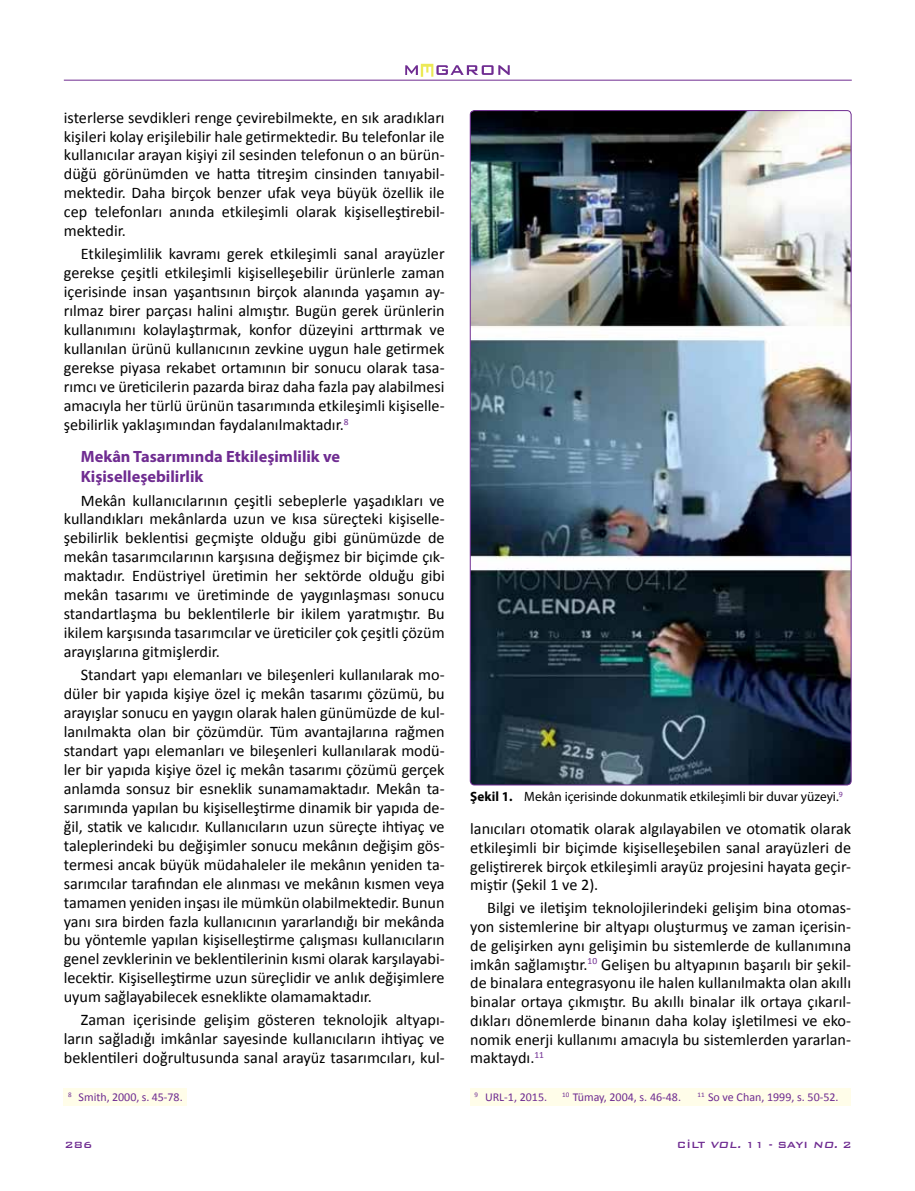
<style>
.page{position:relative;width:915px;height:1191px;background:#fff}
.page>*{position:absolute;margin:0;border:0;box-sizing:border-box;transform-origin:0 0}
.t1{font:700 16.35px/19.8px "Myriad Pro";color:#6f2c91}
.t2{font:16.2px/18.9px "Calibri";color:#000;text-align:justify}
.t3{font:13.5px "Myriad Pro";color:#000}
.t4{font:12px "Calibri";color:#6f2c91}
.t5{font:500 12px "Bank Gothic BT";color:#6f2c91}
.s1{font-weight:700}
.s2{font-style:italic}
</style>
<div class="page">
<div style="left:64px;top:1088px;width:123px;height:17px;background:#fffde9"></div>
<div style="left:470px;top:1088px;width:87px;height:17px;background:#fffde9"></div>
<div style="left:557px;top:1088px;width:136px;height:17px;background:#fffde9"></div>
<div style="left:693px;top:1088px;width:157px;height:17px;background:#fffde9"></div>
<img style="left:470px;top:111px;width:380px;height:674px">
<svg style="left:405px;top:64px;width:104px;height:13px"></svg>
<hr style="left:64px;top:80px;width:787px;height:1px;background:#6f2c91">
<p class="t2" style="left:64px;top:107px;width:382px">isterlerse sevdikleri renge çevirebilmekte, en sık aradıkları kişileri kolay erişilebilir hale getirmektedir. Bu telefonlar ile kullanıcılar arayan kişiyi zil sesinden telefonun o an bürün&shy;düğü görünümden ve hatta titreşim cinsinden tanıyabil&shy;mektedir. Daha birçok benzer ufak veya büyük özellik ile cep telefonları anında etkileşimli olarak kişiselleştirebil&shy;mektedir.</p>
<p class="t2" style="left:64px;top:244px;width:382px;text-indent:17px">Etkileşimlilik kavramı gerek etkileşimli sanal arayüzler gerekse çeşitli etkileşimli kişiselleşebilir ürünlerle zaman içerisinde insan yaşantısının birçok alanında yaşamın ay&shy;rılmaz birer parçası halini almıştır. Bugün gerek ürünlerin kullanımını kolaylaştırmak, konfor düzeyini arttırmak ve kullanılan ürünü kullanıcının zevkine uygun hale getirmek gerekse piyasa rekabet ortamının bir sonucu olarak tasa&shy;rımcı ve üreticilerin pazarda biraz daha fazla pay alabilmesi amacıyla her türlü ürünün tasarımında etkileşimli kişiselle&shy;şebilirlik yaklaşımından faydalanılmaktadır.<sup>8</sup></p>
<p class="t1" style="left:81px;top:446px;width:261px">Mekân Tasarımında Etkileşimlilik ve<br>Kişiselleşebilirlik</p>
<p class="t2" style="left:64px;top:490px;width:382px;text-indent:17px">Mekân kullanıcılarının çeşitli sebeplerle yaşadıkları ve kullandıkları mekânlarda uzun ve kısa süreçteki kişiselle&shy;şebilirlik beklentisi geçmişte olduğu gibi günümüzde de mekân tasarımcılarının karşısına değişmez bir biçimde çık&shy;maktadır. Endüstriyel üretimin her sektörde olduğu gibi mekân tasarımı ve üretiminde de yaygınlaşması sonucu standartlaşma bu beklentilerle bir ikilem yaratmıştır. Bu ikilem karşısında tasarımcılar ve üreticiler çok çeşitli çözüm arayışlarına gitmişlerdir.</p>
<p class="t2" style="left:64px;top:664px;width:382px;text-indent:17px">Standart yapı elemanları ve bileşenleri kullanılarak mo&shy;düler bir yapıda kişiye özel iç mekân tasarımı çözümü, bu arayışlar sonucu en yaygın olarak halen günümüzde de kul&shy;lanılmakta olan bir çözümdür. Tüm avantajlarına rağmen standart yapı elemanları ve bileşenleri kullanılarak modü&shy;ler bir yapıda kişiye özel iç mekân tasarımı çözümü gerçek anlamda sonsuz bir esneklik sunamamaktadır. Mekân ta&shy;sarımında yapılan bu kişiselleştirme dinamik bir yapıda de&shy;ğil, statik ve kalıcıdır. Kullanıcıların uzun süreçte ihtiyaç ve taleplerindeki bu değişimler sonucu mekânın değişim gös&shy;termesi ancak büyük müdahaleler ile mekânın yeniden ta&shy;sarımcılar tarafından ele alınması ve mekânın kısmen veya tamamen yeniden inşası ile mümkün olabilmektedir. Bunun yanı sıra birden fazla kullanıcının yararlandığı bir mekânda bu yöntemle yapılan kişiselleştirme çalışması kullanıcıların genel zevklerinin ve beklentilerinin kısmi olarak karşılayabi&shy;lecektir. Kişiselleştirme uzun süreçlidir ve anlık değişimlere uyum sağlayabilecek esneklikte olamamaktadır.</p>
<p class="t2" style="left:64px;top:1010px;width:382px;text-indent:17px">Zaman içerisinde gelişim gösteren teknolojik altyapı&shy;ların sağladığı imkânlar sayesinde kullanıcıların ihtiyaç ve beklentileri doğrultusunda sanal arayüz tasarımcıları, kul-</p>
<p class="t3" style="left:470px;top:788px;width:374px"><span class="s1">Şekil 1.</span> Mekân içerisinde dokunmatik etkileşimli bir duvar yüzeyi.<sup>9</sup></p>
<p class="t2" style="left:470px;top:818px;width:382px">lanıcıları otomatik olarak algılayabilen ve otomatik olarak etkileşimli bir biçimde kişiselleşebilen sanal arayüzleri de geliştirerek birçok etkileşimli arayüz projesini hayata geçir&shy;miştir (Şekil 1 ve 2).</p>
<p class="t2" style="left:470px;top:897px;width:382px;text-indent:17px">Bilgi ve iletişim teknolojilerindeki gelişim bina otomas&shy;yon sistemlerine bir altyapı oluşturmuş ve zaman içerisin&shy;de gelişirken aynı gelişimin bu sistemlerde de kullanımına imkân sağlamıştır.<sup>10</sup> Gelişen bu altyapının başarılı bir şekil&shy;de binalara entegrasyonu ile halen kullanılmakta olan akıllı binalar ortaya çıkmıştır. Bu akıllı binalar ilk ortaya çıkarıl&shy;dıkları dönemlerde binanın daha kolay işletilmesi ve eko&shy;nomik enerji kullanımı amacıyla bu sistemlerden yararlan&shy;maktaydı.<sup>11</sup></p>
<p class="t4" style="left:68px;top:1089px;width:116px"><sup>8</sup> Smith, 2000, s. 45-78.</p>
<p class="t4" style="left:474px;top:1089px;width:208px"><sup>9</sup> URL-1, 2015. <sup>10</sup> Tümay, 2004, s. 46-48.</p>
<p class="t4" style="left:697px;top:1089px;width:143px"><sup>11</sup> So ve Chan, 1999, s. 50-52.</p>
<p class="t5" style="left:64px;top:1138px;width:29px">286</p>
<p class="t5" style="left:676px;top:1138px;width:176px">CİLT <span class="s2">VOL.</span> 11 - SAYI <span class="s2">NO.</span> 2</p>
</div>
